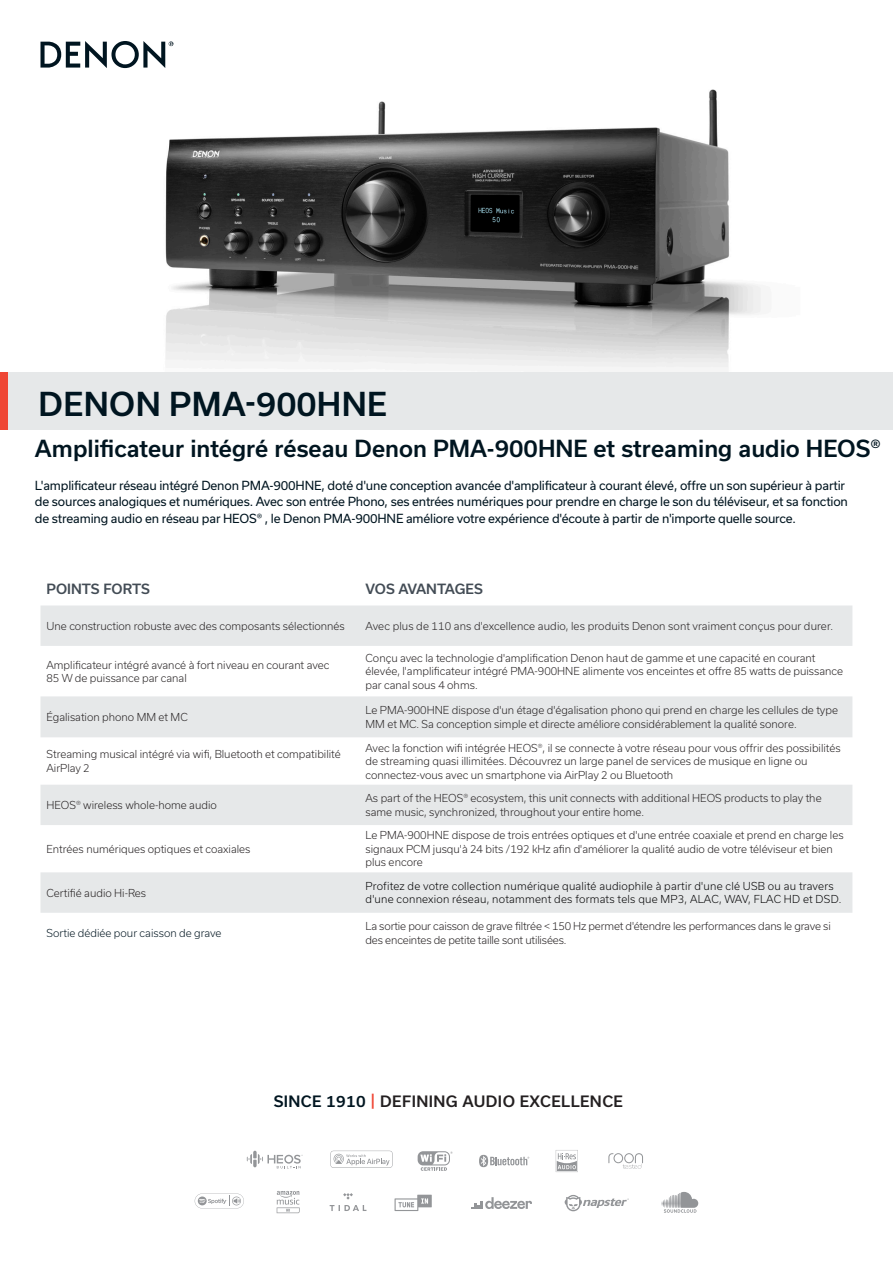
<style>
.page{position:relative;width:893px;height:1263px;background:#fff}
.page>*{position:absolute;margin:0;border:0;box-sizing:border-box;transform-origin:0 0}
.t1{font:500 31.5px "Usual";letter-spacing:.015em;color:#001520}
.t2{font:500 22.5px "Usual";color:#001520}
.Since_1910{font:500 15px "Usual";letter-spacing:.025em;color:#231f20}
.t3{font:500 13.5px "Usual";color:#434c55}
.ptxt_HL_6_5_10_5_Lin{font:12px/16.5px "Usual";letter-spacing:-.015em;color:#001520}
.Highlights_Benefits{font:300 10.5px/13.5px "Usual";color:#231f20}
.Highlights_Benefits-2{font:300 10.5px/13.5px "Usual";letter-spacing:.02em;color:#000001}
.Highlights_Benefits-3{font:300 10.5px "Usual";color:#001520}
.s1{color:#001520}
.s2{color:#ef4635}
</style>
<div class="page">
<img style="left:124px;top:68px;width:637px;height:300px">
<svg style="left:40px;top:605px;width:812px;height:308px;fill:#e6e8e9"></svg>
<div style="left:0;top:372px;width:893px;height:58px;background:#e6e8e9"></div>
<div style="left:0;top:372px;width:8px;height:58px;background:#ef4635"></div>
<svg style="left:40px;top:41px;width:133px;height:27px"></svg>
<svg style="left:471px;top:1197px;width:61px;height:12px"></svg>
<svg style="left:565px;top:1195px;width:64px;height:16px"></svg>
<svg style="left:662px;top:1192px;width:36px;height:21px"></svg>
<svg style="left:277px;top:1191px;width:23px;height:22px"></svg>
<svg style="left:330px;top:1193px;width:36px;height:18px"></svg>
<svg style="left:395px;top:1195px;width:37px;height:16px"></svg>
<svg style="left:247px;top:1151px;width:56px;height:17px"></svg>
<svg style="left:330px;top:1151px;width:63px;height:17px"></svg>
<svg style="left:418px;top:1151px;width:34px;height:20px"></svg>
<svg style="left:479px;top:1155px;width:50px;height:12px"></svg>
<svg style="left:556px;top:1150px;width:22px;height:22px"></svg>
<svg style="left:608px;top:1153px;width:35px;height:16px"></svg>
<svg style="left:195px;top:1193px;width:49px;height:15px"></svg>
<p class="t1" style="left:39px;top:386px;width:350px">DENON PMA-900HNE</p>
<p class="t2" style="left:35px;top:436px;width:847px">Amplificateur intégré réseau Denon PMA-900HNE et streaming audio HEOS®</p>
<p class="ptxt_HL_6_5_10_5_Lin" style="left:35px;top:477px;width:814px">L'amplificateur réseau intégré Denon PMA-900HNE, doté d'une conception avancée d'amplificateur à courant élevé, offre un son supérieur à partir de sources analogiques et numériques. Avec son entrée Phono, ses entrées numériques pour prendre en charge le son du téléviseur, et sa fonction de streaming audio en réseau par HEOS® , le Denon PMA-900HNE améliore votre expérience d'écoute à partir de n'importe quelle source.</p>
<p class="t3" style="left:46px;top:581px;width:105px">POINTS FORTS</p>
<p class="t3" style="left:366px;top:581px;width:119px">VOS AVANTAGES</p>
<p class="Highlights_Benefits" style="left:46px;top:619px;width:300px">Une construction robuste avec des composants sélectionnés</p>
<p class="Highlights_Benefits" style="left:366px;top:619px;width:469px">Avec plus de 110 ans d'excellence audio, les produits Denon sont vraiment conçus pour durer.</p>
<p class="Highlights_Benefits" style="left:46px;top:658px;width:284px">Amplificateur intégré avancé à fort niveau en courant avec<br>85 W de puissance par canal</p>
<p class="Highlights_Benefits" style="left:366px;top:651px;width:479px">Conçu avec la technologie d'amplification Denon haut de gamme et une capacité en courant élevée, l'amplificateur intégré PMA-900HNE alimente vos enceintes et offre 85 watts de puissance par canal sous 4 ohms.</p>
<p class="Highlights_Benefits" style="left:46px;top:710px;width:143px">Égalisation phono MM et MC</p>
<p class="Highlights_Benefits" style="left:366px;top:704px;width:474px">Le PMA-900HNE dispose d'un étage d'égalisation phono qui prend en charge les cellules de type<br>MM et MC. Sa conception simple et directe améliore considérablement la qualité sonore.</p>
<p class="Highlights_Benefits" style="left:46px;top:748px;width:296px">Streaming musical intégré via wifi, Bluetooth et compatibilité<br>AirPlay 2</p>
<p class="Highlights_Benefits" style="left:366px;top:741px;width:477px">Avec la fonction wifi intégrée HEOS®, il se connecte à votre réseau pour vous offrir des possibilités de streaming quasi illimitées. Découvrez un large panel de services de musique en ligne ou connectez-vous avec un smartphone via AirPlay 2 ou Bluetooth</p>
<p class="Highlights_Benefits" style="left:46px;top:798px;width:172px">HEOS® wireless whole-home audio</p>
<p class="Highlights_Benefits" style="left:366px;top:791px;width:458px">As part of the HEOS® ecosystem, this unit connects with additional HEOS products to play the same music, synchronized, throughout your entire home.</p>
<p class="Highlights_Benefits" style="left:46px;top:842px;width:206px">Entrées numériques optiques et coaxiales</p>
<p class="Highlights_Benefits" style="left:366px;top:829px;width:480px">Le PMA-900HNE dispose de trois entrées optiques et d'une entrée coaxiale et prend en charge les signaux PCM jusqu'à 24 bits /192 kHz afin d'améliorer la qualité audio de votre téléviseur et bien plus encore</p>
<p class="Highlights_Benefits" style="left:46px;top:886px;width:101px">Certifié audio Hi-Res</p>
<p class="Highlights_Benefits-2" style="left:366px;top:879px;width:477px">Profitez de votre collection numérique qualité audiophile à partir d'une clé USB ou au travers d'une connexion réseau, notamment des formats tels que MP3, ALAC, WAV, FLAC HD et DSD.</p>
<p class="Highlights_Benefits-3" style="left:46px;top:927px;width:176px">Sortie dédiée pour caisson de grave</p>
<p class="Highlights_Benefits" style="left:366px;top:920px;width:467px">La sortie pour caisson de grave filtrée &lt; 150 Hz permet d'étendre les performances dans le grave si des enceintes de petite taille sont utilisées.</p>
<p class="Since_1910" style="left:274px;top:1092px;width:351px"><span class="s1">SINCE 1910</span> <span class="s2">|</span> DEFINING AUDIO EXCELLENCE</p>
</div>
